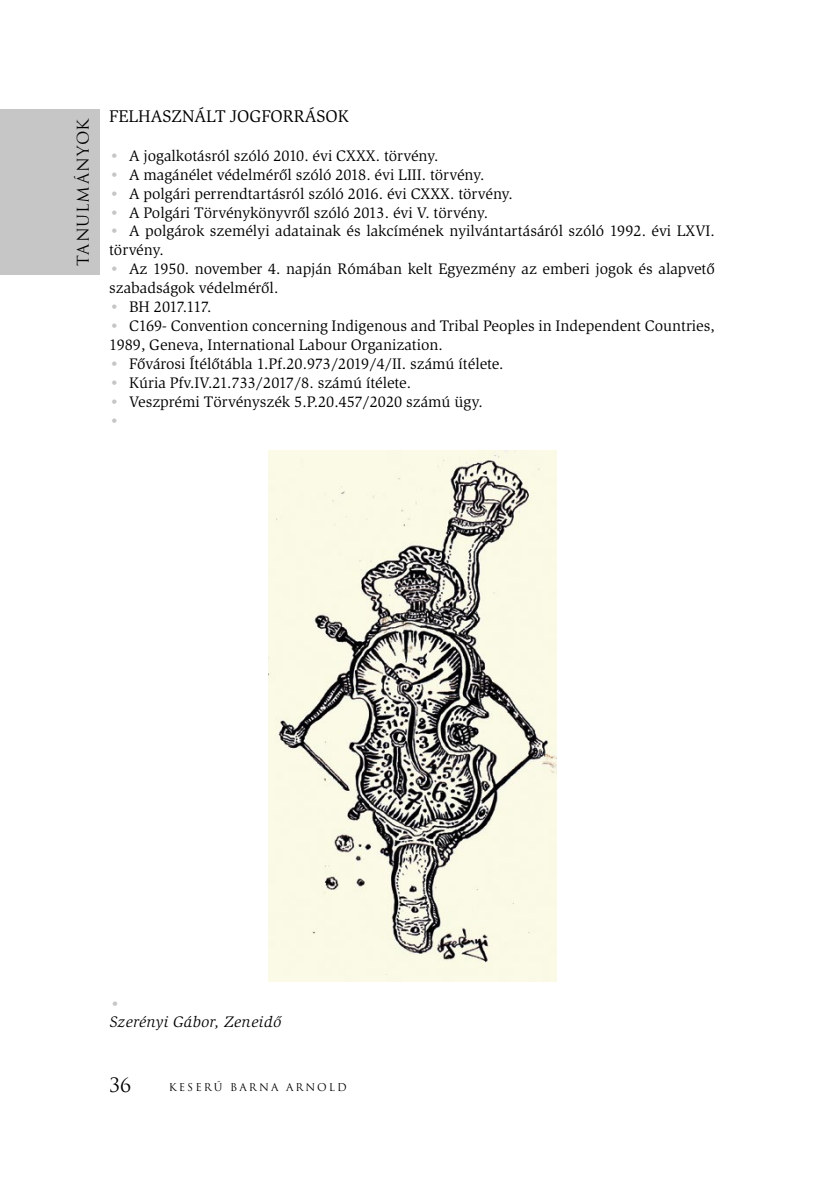
<style>
.page{position:relative;width:834px;height:1181px;background:#fff}
.page>*{position:absolute;margin:0;border:0;box-sizing:border-box;transform-origin:0 0}
.t1{font:19.25px "Trajan Pro";color:#000}
.t2{font:17.5px "Slimbach HU";color:#000}
.t3{font:15.75px/18.9px "Slimbach HU";color:#000}
.t4{font:italic 15.75px "Slimbach HU";letter-spacing:.03em;color:#000}
.t5{font:15.75px "Slimbach HU";letter-spacing:-.05em;color:#000}
.t6{font:15.75px "Trajan Pro";letter-spacing:.05em;color:#000}
.t7{font:15.75px "Slimbach HU";color:#c6c6c6}
.t8{font:10.5px "Trajan Pro";letter-spacing:.2em;color:#000}
.s1{color:#c6c6c6}
</style>
<div class="page">
<div style="left:0;top:109px;width:99px;height:165px;background:#c6c6c6"></div>
<img style="left:269px;top:450px;width:287px;height:531px">
<p class="t6" style="left:73px;top:266px;width:149px;rotate:-90deg">TANULMÁNYOK</p>
<p class="t2" style="left:109px;top:106px;width:241px">FELHASZNÁLT JOGFORRÁSOK</p>
<p class="t3" style="left:109px;top:146px;width:331px"><span class="s1">•</span> A jogalkotásról szóló 2010. évi CXXX. törvény.</p>
<p class="t3" style="left:109px;top:165px;width:377px"><span class="s1">•</span> A magánélet védelméről szóló 2018. évi LIII. törvény.</p>
<p class="t3" style="left:109px;top:184px;width:405px"><span class="s1">•</span> A polgári perrendtartásról szóló 2016. évi CXXX. törvény.</p>
<p class="t3" style="left:109px;top:203px;width:380px"><span class="s1">•</span> A Polgári Törvénykönyvről szóló 2013. évi V. törvény.</p>
<p class="t3" style="left:109px;top:222px;width:607px"><span class="s1">•</span> A polgárok személyi adatainak és lakcímének nyilvántartásáról szóló 1992. évi LXVI. törvény.</p>
<p class="t3" style="left:109px;top:260px;width:607px"><span class="s1">•</span> Az 1950. november 4. napján Rómában kelt Egyezmény az emberi jogok és alapvető szabadságok védelméről.</p>
<p class="t5" style="left:109px;top:298px;width:104px"><span class="s1">•</span> BH 2017.117.</p>
<p class="t3" style="left:109px;top:316px;width:607px"><span class="s1">•</span> C169- Convention concerning Indigenous and Tribal Peoples in Independent Countries,<br>1989, Geneva, International Labour Organization.</p>
<p class="t3" style="left:109px;top:354px;width:396px"><span class="s1">•</span> Fővárosi Ítélőtábla 1.Pf.20.973/2019/4/II. számú ítélete.</p>
<p class="t3" style="left:109px;top:373px;width:303px"><span class="s1">•</span> Kúria Pfv.IV.21.733/2017/8. számú ítélete.</p>
<p class="t3" style="left:109px;top:392px;width:375px"><span class="s1">•</span> Veszprémi Törvényszék 5.P.20.457/2020 számú ügy. <span class="s1">•</span></p>
<p class="t7" style="left:110px;top:994px;width:12px">•</p>
<p class="t4" style="left:110px;top:1013px;width:173px">Szerényi Gábor, Zeneidő</p>
<p class="t1" style="left:109px;top:1072px;width:23px">36</p>
<p class="t8" style="left:169px;top:1080px;width:179px">KESERŰ BARNA ARNOLD</p>
</div>
